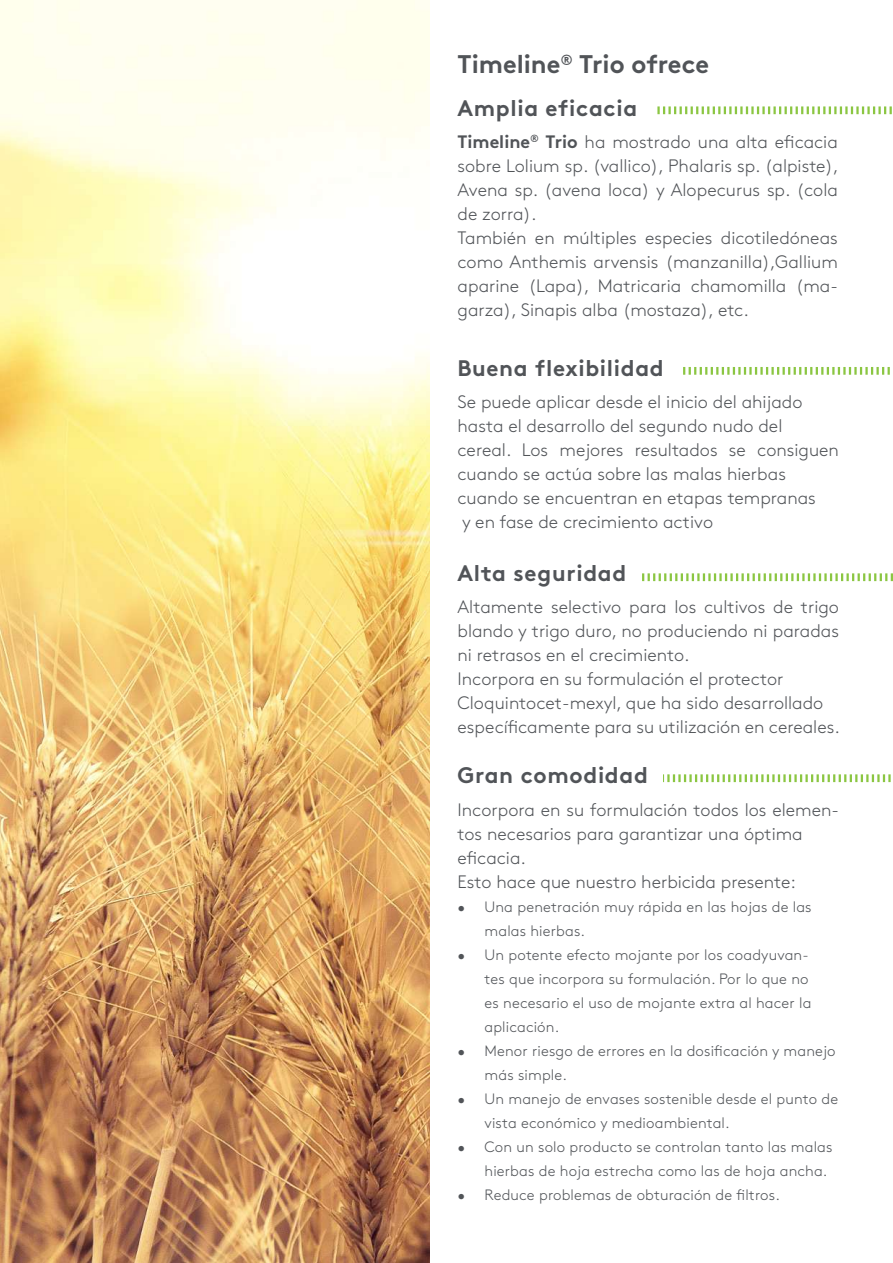
<style>
.page{position:relative;width:893px;height:1263px;background:#fff}
.page>*{position:absolute;margin:0;border:0;box-sizing:border-box;transform-origin:0 0}
.t1{font:700 25.5px "Brown Pro";color:#515458}
.t2{font:700 22.5px "Brown Pro";letter-spacing:.03em;color:#515458}
.t3{font:300 18px/24px "Brown Pro";color:#515458}
.t4{font:300 15px/24px "Brown Pro";letter-spacing:.01em;color:#515458}
.s1{font-weight:700}
</style>
<div class="page">
<svg style="left:657px;top:106px;width:235px;height:8px"></svg>
<svg style="left:684px;top:367px;width:206px;height:8px"></svg>
<svg style="left:642px;top:573px;width:251px;height:8px"></svg>
<svg style="left:663px;top:774px;width:228px;height:8px"></svg>
<img style="left:0;top:0;width:429px;height:1263px">
<h1 class="t1" style="left:457px;top:44px;width:253px">Timeline<sup>®</sup> Trio ofrece</h1>
<p class="t2" style="left:458px;top:90px;width:181px">Amplia eficacia</p>
<p class="t3" style="left:458px;top:129px;width:383px"><span class="s1">Timeline</span><sup>®</sup> <span class="s1">Trio</span> ha mostrado una alta eficacia sobre Lolium sp. (vallico), Phalaris sp. (alpiste), Avena sp. (avena loca) y Alopecurus sp. (cola de zorra).<br>También en múltiples especies dicotiledóneas como Anthemis arvensis (manzanilla),Gallium aparine (Lapa), Matricaria chamomilla (ma&shy;garza), Sinapis alba (mostaza), etc.</p>
<p class="t2" style="left:458px;top:350px;width:208px">Buena flexibilidad</p>
<p class="t3" style="left:458px;top:389px;width:383px">Se puede aplicar desde el inicio del ahijado hasta el desarrollo del segundo nudo del cereal. Los mejores resultados se consiguen cuando se actúa sobre las malas hierbas cuando se encuentran en etapas tempranas<br>y en fase de crecimiento activo</p>
<p class="t2" style="left:458px;top:555px;width:170px">Alta seguridad</p>
<p class="t3" style="left:458px;top:594px;width:384px">Altamente selectivo para los cultivos de trigo blando y trigo duro, no produciendo ni paradas ni retrasos en el crecimiento.<br>Incorpora en su formulación el protector Cloquintocet-mexyl, que ha sido desarrollado específicamente para su utilización en cereales.</p>
<p class="t2" style="left:458px;top:757px;width:192px">Gran comodidad</p>
<p class="t3" style="left:458px;top:796px;width:383px">Incorpora en su formulación todos los elemen&shy;tos necesarios para garantizar una óptima eficacia.<br>Esto hace que nuestro herbicida presente:</p>
<p class="t4" style="left:485px;top:894px;width:329px;text-indent:-27px">• Una penetración muy rápida en las hojas de las malas hierbas.</p>
<p class="t4" style="left:485px;top:942px;width:328px;text-indent:-27px">• Un potente efecto mojante por los coadyuvan&shy;tes que incorpora su formulación. Por lo que no es necesario el uso de mojante extra al hacer la aplicación.</p>
<p class="t4" style="left:485px;top:1038px;width:353px;text-indent:-27px">• Menor riesgo de errores en la dosificación y manejo más simple.</p>
<p class="t4" style="left:485px;top:1086px;width:355px;text-indent:-27px">• Un manejo de envases sostenible desde el punto de vista económico y medioambiental.</p>
<p class="t4" style="left:485px;top:1134px;width:349px;text-indent:-27px">• Con un solo producto se controlan tanto las malas hierbas de hoja estrecha como las de hoja ancha.</p>
<p class="t4" style="left:458px;top:1182px;width:324px">• Reduce problemas de obturación de filtros.</p>
</div>
